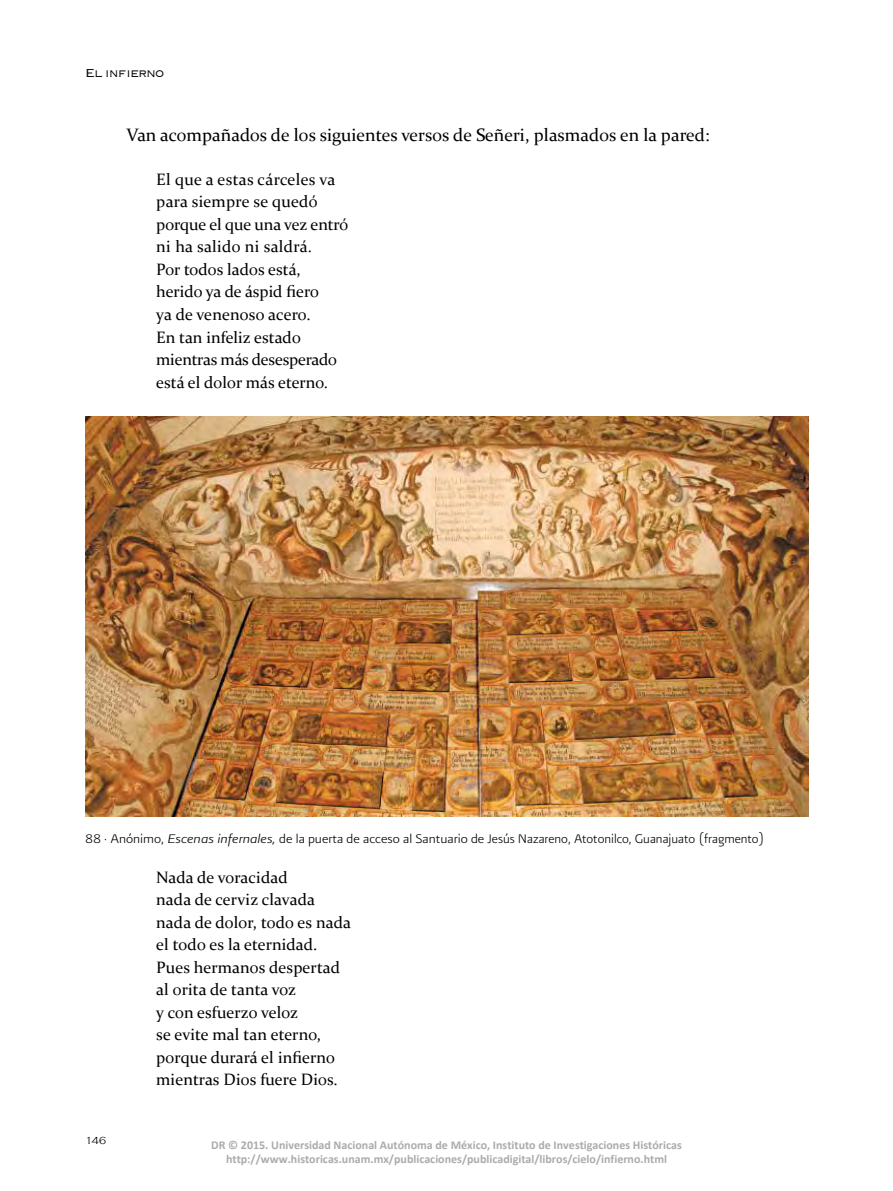
<style>
.page{position:relative;width:893px;height:1191px;background:#fff}
.page>*{position:absolute;margin:0;border:0;box-sizing:border-box;transform-origin:0 0}
.t1{font:18px "Constantia";color:#000}
.t2{font:16.5px/22.5px "Constantia";letter-spacing:.005em;color:#000}
.t3{font:15px "Presidencia Fina";color:#000;scale:1.05 1}
.t4{font:300 15px "Copperplate";letter-spacing:-.07em;color:#000}
.t5{font:700 12px/14.4px "Calibri";color:#ababab;text-align:center}
.t6{font:300 10.5px "Copperplate Gothic";color:#000}
.s1{font-style:italic}
</style>
<div class="page">
<img style="left:85px;top:416px;width:723px;height:400px">
<p class="t4" style="left:85px;top:64px;width:81px">El infierno</p>
<p class="t1" style="left:126px;top:123px;width:585px">Van acompañados de los siguientes versos de Señeri, plasmados en la pared:</p>
<p class="t2" style="left:156px;top:167px;width:194px">El que a estas cárceles va para siempre se quedó porque el que una vez entró ni ha salido ni saldrá.<br>Por todos lados está, herido ya de áspid fiero<br>ya de venenoso acero.<br>En tan infeliz estado mientras más desesperado está el dolor más eterno.</p>
<p class="t3" style="left:85px;top:830px;width:649px">88 · Anónimo, <span class="s1">Escenas infernales,</span> de la puerta de acceso al Santuario de Jesús Nazareno, Atotonilco, Guanajuato (fragmento)</p>
<p class="t6" style="left:85px;top:1135px;width:23px">146</p>
<p class="t2" style="left:156px;top:865px;width:196px">Nada de voracidad<br>nada de cerviz clavada nada de dolor, todo es nada el todo es la eternidad.<br>Pues hermanos despertad al orita de tanta voz<br>y con esfuerzo veloz<br>se evite mal tan eterno, porque durará el infierno mientras Dios fuere Dios.</p>
<p class="t5" style="left:211px;top:1137px;width:472px">DR © 2015. Universidad Nacional Autónoma de México, Instituto de Investigaciones Históricas http://www.historicas.unam.mx/publicaciones/publicadigital/libros/cielo/infierno.html</p>
</div>
